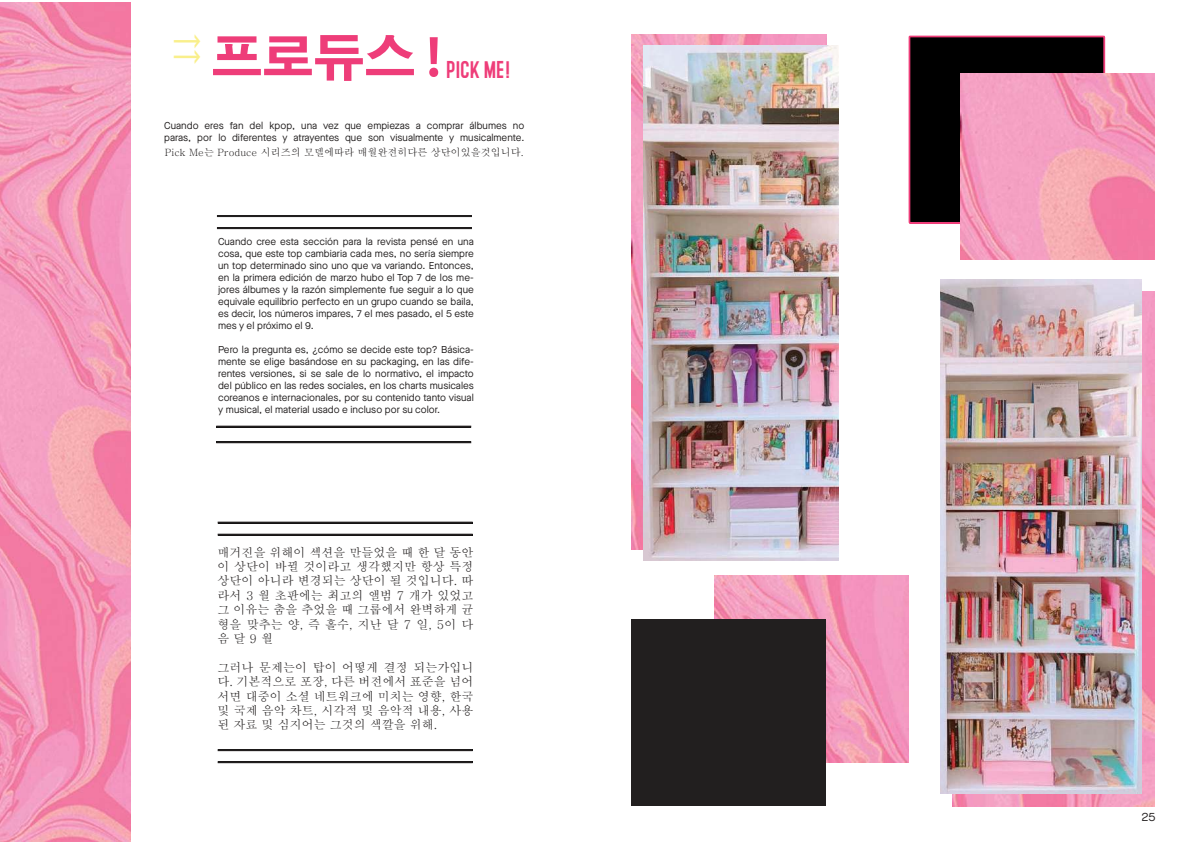
<style>
.page{position:relative;width:1191px;height:842px;background:#fff}
.page>*{position:absolute;margin:0;border:0;box-sizing:border-box;transform-origin:0 0}
.t1{font:700 51px "Adobe Gothic Std";color:#ee3d79}
.t2{font:condensed 19.9px "BROOKLINE";color:#ee3d79}
.t3{font:500 12px/14.4px "Adobe Myungjo Std";color:#221f1f;text-align:justify}
.t4{font:12px "Maison Neue";color:#221f1f}
.t5{font:10px/12px "Maison Neue";color:#221f1f;text-align:justify}
.t6{font:500 10px "Adobe Myungjo Std";color:#221f1f}
</style>
<div class="page">
<div style="left:216px;top:426px;width:255px;height:2px;border:1px solid #221f1f"></div>
<div style="left:216px;top:441px;width:255px;height:2px;border:1px solid #221f1f"></div>
<div style="left:218px;top:749px;width:255px;height:2px;border:1px solid #221f1f"></div>
<div style="left:218px;top:761px;width:255px;height:2px;border:1px solid #221f1f"></div>
<img style="left:631px;top:34px;width:195px;height:515px">
<img style="left:952px;top:292px;width:203px;height:514px">
<img style="left:643px;top:45px;width:195px;height:515px">
<img style="left:940px;top:279px;width:201px;height:515px">
<img style="left:714px;top:576px;width:194px;height:186px">
<div style="left:631px;top:619px;width:195px;height:186px;background:#221f1f"></div>
<div style="left:909px;top:36px;width:195px;height:188px;background:#000"></div>
<img style="left:960px;top:73px;width:195px;height:186px">
<img style="left:0;top:2px;width:130px;height:839px">
<div style="left:218px;top:522px;width:255px;height:2px;border:1px solid #221f1f"></div>
<div style="left:218px;top:534px;width:255px;height:2px;border:1px solid #221f1f"></div>
<div style="left:217px;top:215px;width:255px;height:2px;border:1px solid #221f1f"></div>
<div style="left:217px;top:227px;width:255px;height:2px;border:1px solid #221f1f"></div>
<h1 class="t1" style="left:211px;top:27px;width:231px">프로듀스 !</h1>
<h2 class="t2" style="left:446px;top:59px;width:66px">PICK ME!</h2>
<p class="t5" style="left:164px;top:120px;width:362px">Cuando eres fan del kpop, una vez que empiezas a comprar álbumes no paras, por lo diferentes y atrayentes que son visualmente y musicalmente.</p>
<p class="t6" style="left:165px;top:147px;width:360px">Pick Me는 Produce 시리즈의 모델에따라 매월완전히다른 상단이있을것입니다.</p>
<p class="t5" style="left:218px;top:236px;width:257px">Cuando cree esta sección para la revista pensé en una cosa, que este top cambiaria cada mes, no sería siempre un top determinado sino uno que va variando. Entonces, en la primera edición de marzo hubo el Top 7 de los me&shy;jores álbumes y la razón simplemente fue seguir a lo que equivale equilibrio perfecto en un grupo cuando se baila, es decir, los números impares, 7 el mes pasado, el 5 este mes y el próximo el 9.</p>
<p class="t5" style="left:218px;top:344px;width:257px">Pero la pregunta es, ¿cómo se decide este top? Básica&shy;mente se elige basándose en su packaging, en las dife&shy;rentes versiones, si se sale de lo normativo, el impacto del público en las redes sociales, en los charts musicales coreanos e internacionales, por su contenido tanto visual y musical, el material usado e incluso por su color.</p>
<p class="t3" style="left:218px;top:545px;width:257px">매거진을 위해이 섹션을 만들었을 때 한 달 동안 이 상단이 바뀔 것이라고 생각했지만 항상 특정 상단이 아니라 변경되는 상단이 될 것입니다. 따 라서 3 월 초판에는 최고의 앨범 7 개가 있었고 그 이유는 춤을 추었을 때 그룹에서 완벽하게 균 형을 맞추는 양, 즉 홀수, 지난 달 7 일, 5이 다 음 달 9 월</p>
<p class="t3" style="left:218px;top:660px;width:257px">그러나 문제는이 탑이 어떻게 결정 되는가입니 다. 기본적으로 포장, 다른 버전에서 표준을 넘어 서면 대중이 소셜 네트워크에 미치는 영향, 한국 및 국제 음악 차트, 시각적 및 음악적 내용, 사용 된 자료 및 심지어는 그것의 색깔을 위해.</p>
<p class="t4" style="left:1141px;top:810px;width:15px">25</p>
</div>
